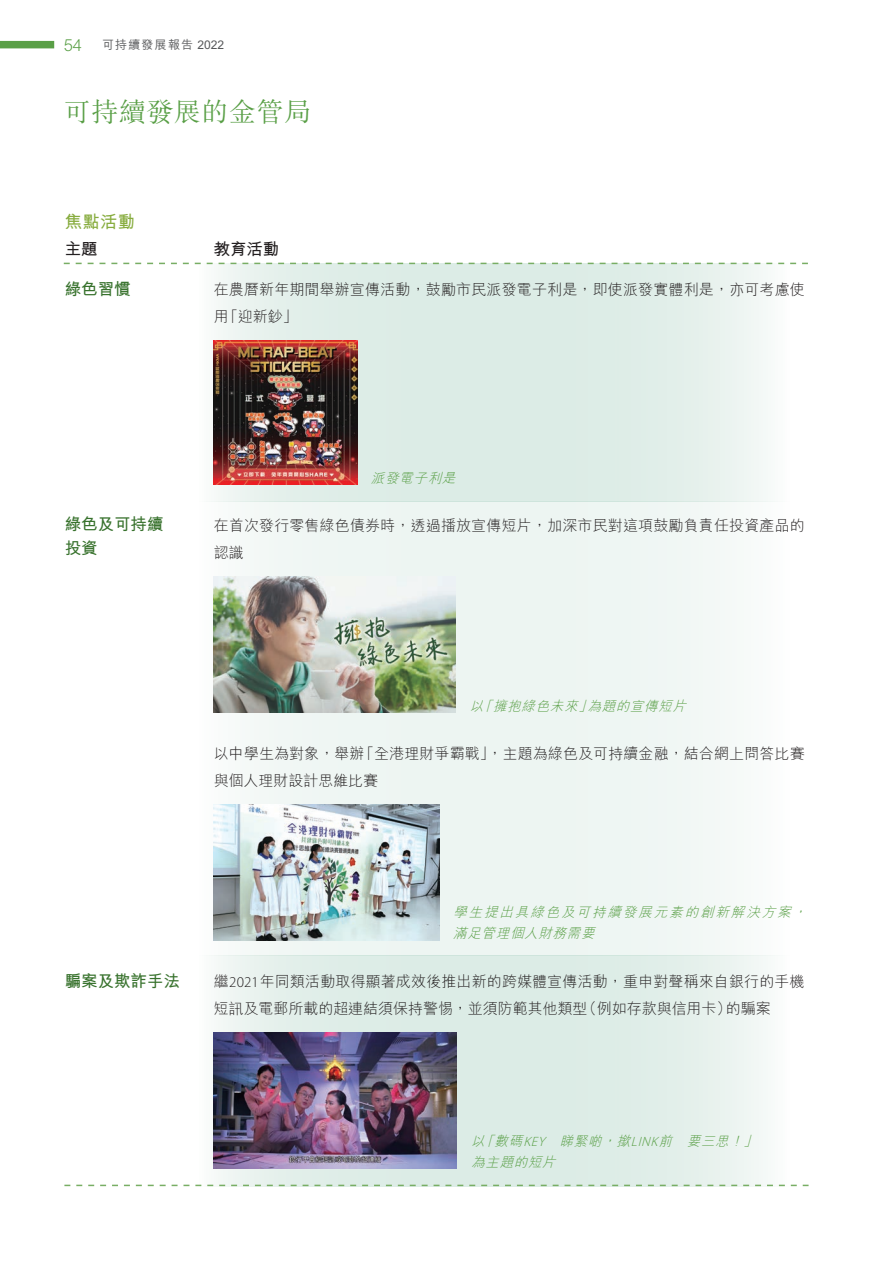
<style>
.page{position:relative;width:893px;height:1263px;background:#fff}
.page>*{position:absolute;margin:0;border:0;box-sizing:border-box;transform-origin:0 0}
.t1{font:300 27px "M Sung HK";letter-spacing:.02em;color:#599f46}
.t2{font:700 17.25px "M Hei HK";color:#87ac3e}
.t3{font:700 16.5px/23.2px "M Hei HK";letter-spacing:-.005em;color:#38722d}
.t4{font:700 16.5px "M Hei HK";letter-spacing:-.005em;color:#231f20}
.t5{font:300 16.5px "M Hei HK";color:#599f46}
.t6{font:300 15px/27px "M Hei HK";letter-spacing:.01em;color:#231f20}
.t7{font:italic 300 13.5px/21px "M Hei HK";color:#599f46}
.t8{font:500 12px "M Hei HK";letter-spacing:.1em;color:#57585a}
.s1{font-family:"Myriad Pro"}
</style>
<div class="page">
<div style="left:0;top:41px;width:54px;height:7px;background:#599f46"></div>
<svg style="left:196px;top:264px;width:612px;height:238px"></svg>
<div style="left:196px;top:502px;width:613px;height:453px;background:linear-gradient(to bottom,#f1f7f5,#f1f7f5)"></div>
<svg style="left:196px;top:955px;width:613px;height:230px"></svg>
<svg style="left:64px;top:263px;width:744px;height:1px"></svg>
<svg style="left:64px;top:1185px;width:745px;height:1px"></svg>
<img style="left:214px;top:340px;width:144px;height:144px">
<img style="left:214px;top:576px;width:242px;height:136px">
<img style="left:214px;top:804px;width:225px;height:136px">
<img style="left:214px;top:1032px;width:242px;height:136px">
<p class="t5" style="left:64px;top:36px;width:20px">54</p>
<p class="t8" style="left:102px;top:36px;width:124px">可持續發展報告 2022</p>
<h1 class="t1" style="left:64px;top:93px;width:249px">可持續發展的金管局</h1>
<h4 class="t2" style="left:65px;top:209px;width:72px">焦點活動</h4>
<p class="t4" style="left:65px;top:237px;width:34px">主題</p>
<p class="t4" style="left:214px;top:237px;width:67px">教育活動</p>
<p class="t3" style="left:65px;top:275px;width:67px">綠色習慣</p>
<p class="t6" style="left:214px;top:275px;width:593px">在農曆新年期間舉辦宣傳活動，鼓勵市民派發電子利是，即使派發實體利是，亦可考慮使用「迎新鈔」</p>
<p class="t7" style="left:371px;top:468px;width:90px">派發電子利是</p>
<p class="t3" style="left:65px;top:511px;width:100px">綠色及可持續投資</p>
<p class="t6" style="left:214px;top:511px;width:593px">在首次發行零售綠色債券時，透過播放宣傳短片，加深市民對這項鼓勵負責任投資產品的認識</p>
<p class="t7" style="left:470px;top:695px;width:221px">以「擁抱綠色未來」為題的宣傳短片</p>
<p class="t6" style="left:214px;top:739px;width:592px">以中學生為對象，舉辦「全港理財爭霸戰」，主題為綠色及可持續金融，結合網上問答比賽與個人理財設計思維比賽</p>
<p class="t7" style="left:453px;top:901px;width:358px">學生提出具綠色及可持續發展元素的創新解決方案，滿足管理個人財務需要</p>
<p class="t3" style="left:65px;top:967px;width:117px">騙案及欺詐手法</p>
<p class="t6" style="left:214px;top:967px;width:592px">繼<span class="s1">2021</span>年同類活動取得顯著成效後推出新的跨媒體宣傳活動，重申對聲稱來自銀行的手機短訊及電郵所載的超連結須保持警惕，並須防範其他類型（例如存款與信用卡）的騙案</p>
<p class="t7" style="left:471px;top:1130px;width:291px">以「數碼<span class="s1">KEY</span> 睇緊啲，撳<span class="s1">LINK</span>前 要三思！」為主題的短片</p>
</div>
